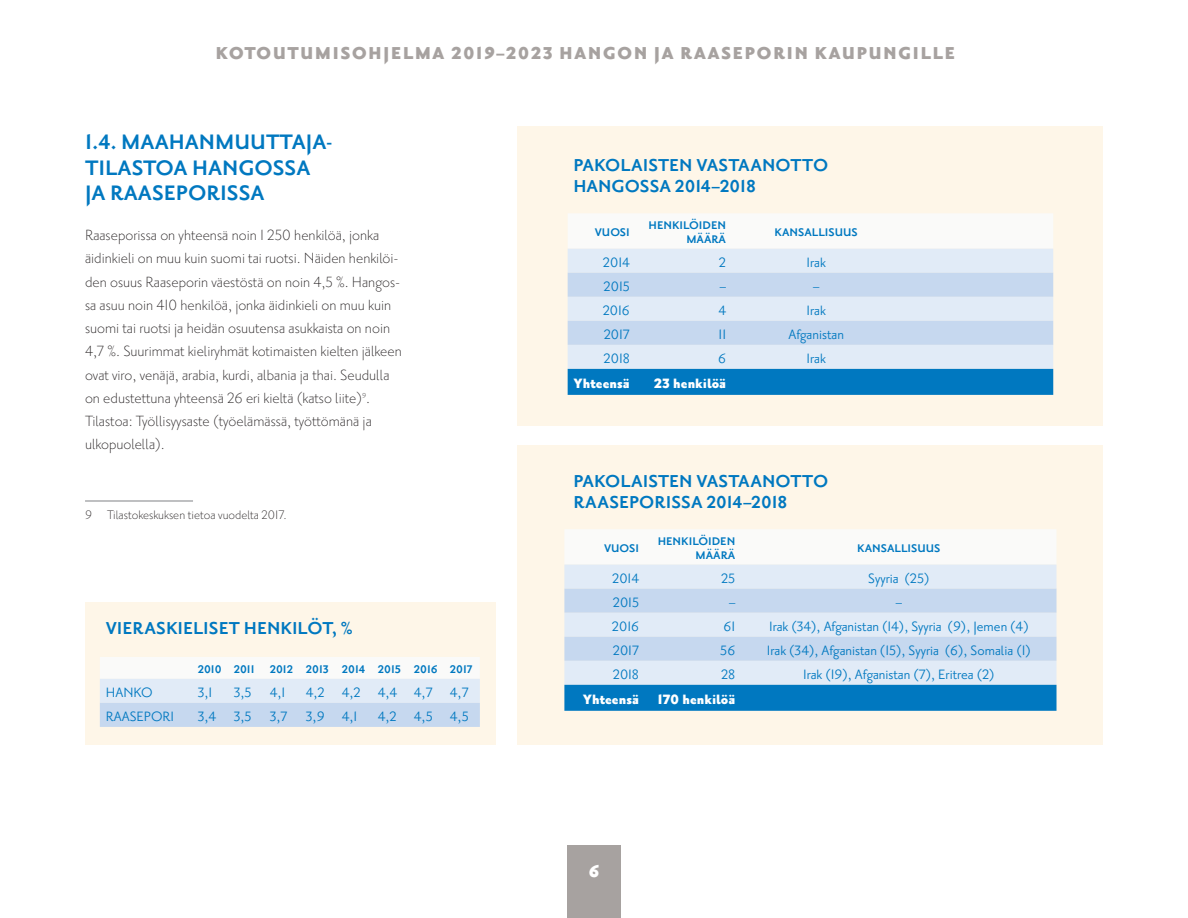
<style>
.page{position:relative;width:1188px;height:918px;background:#fff}
.page>*{position:absolute;margin:0;border:0;box-sizing:border-box;transform-origin:0 0}
.Subtittel{font:700 25.5px/25.5px "Priori Sans OT";color:#0078c0}
.Brödtext{font:700 21px/21px "Priori Sans OT";color:#0078c0}
.t1{font:900 21px "Priori Sans OT";letter-spacing:.06em;color:#a7a2a0}
.t2{font:900 21px "Priori Sans OT";color:#fff}
.Brödtext_1{font:300 18px/23.2px "Priori Sans OT";color:#231f20}
.t3{font:16.5px "Priori Sans OT";color:#0078c0}
.t4{font:900 16.5px "Priori Sans OT";color:#fff}
.t5{font:300 15px "Priori Sans OT";color:#231f20}
.t6{font:700 13.5px/13.5px "Priori Sans OT";color:#0078c0;text-align:right}
</style>
<div class="page">
<div style="left:567px;top:845px;width:54px;height:73px;background:#a7a2a0"></div>
<div style="left:518px;top:126px;width:585px;height:300px;background:#fef6e8"></div>
<div style="left:518px;top:445px;width:585px;height:300px;background:#fef6e8"></div>
<hr style="left:85px;top:501px;width:108px;height:1px;background:#808285">
<div style="left:85px;top:602px;width:410px;height:143px;background:#fef6e8"></div>
<svg style="left:100px;top:657px;width:380px;height:70px;background:#dfe9f4"></svg>
<div style="left:568px;top:213px;width:485px;height:36px;background:#fafaf9"></div>
<div style="left:568px;top:249px;width:485px;height:120px;background:#e1ebf7"></div>
<svg style="left:568px;top:273px;width:485px;height:72px;background:#cfdef1"></svg>
<div style="left:568px;top:369px;width:485px;height:26px;background:#0078c0"></div>
<div style="left:565px;top:529px;width:491px;height:36px;background:#fafaf9"></div>
<div style="left:564px;top:565px;width:493px;height:120px;background:#e1ebf7"></div>
<svg style="left:564px;top:589px;width:493px;height:72px;background:#cfdef1"></svg>
<div style="left:564px;top:685px;width:493px;height:26px;background:#0078c0"></div>
<p class="t1" style="left:216px;top:44px;width:741px">KOTOUTUMISOHJELMA 2019–2023 HANGON JA RAASEPORIN KAUPUNGILLE</p>
<p class="Subtittel" style="left:85px;top:130px;width:249px">1.4. MAAHANMUUTTAJA-<br>TILASTOA HANGOSSA<br>JA RAASEPORISSA</p>
<p class="Brödtext_1" style="left:85px;top:224px;width:318px">Raaseporissa on yhteensä noin 1 250 henkilöä, jonka äidinkieli on muu kuin suomi tai ruotsi. Näiden henkilöi&shy;den osuus Raaseporin väestöstä on noin 4,5 %. Hangos&shy;sa asuu noin 410 henkilöä, jonka äidinkieli on muu kuin suomi tai ruotsi ja heidän osuutensa asukkaista on noin 4,7 %. Suurimmat kieliryhmät kotimaisten kielten jälkeen ovat viro, venäjä, arabia, kurdi, albania ja thai. Seudulla on edustettuna yhteensä 26 eri kieltä (katso liite)<sup>9</sup>.</p>
<p class="Brödtext_1" style="left:85px;top:410px;width:288px">Tilastoa: Työllisyysaste (työelämässä, työttömänä ja ulkopuolella).</p>
<p class="t5" style="left:85px;top:508px;width:203px">9 Tilastokeskuksen tietoa vuodelta 2017.</p>
<p class="Brödtext" style="left:106px;top:618px;width:249px">VIERASKIELISET HENKILÖT, %</p>
<p class="t6" style="left:198px;top:663px;width:25px">2010</p>
<p class="t6" style="left:234px;top:663px;width:22px">2011</p>
<p class="t6" style="left:270px;top:663px;width:25px">2012</p>
<p class="t6" style="left:306px;top:663px;width:25px">2013</p>
<p class="t6" style="left:342px;top:663px;width:25px">2014</p>
<p class="t6" style="left:378px;top:663px;width:25px">2015</p>
<p class="t6" style="left:414px;top:663px;width:25px">2016</p>
<p class="t6" style="left:450px;top:663px;width:24px">2017</p>
<p class="t3" style="left:106px;top:685px;width:48px">HANKO</p>
<p class="t3" style="left:198px;top:685px;width:16px">3,1</p>
<p class="t3" style="left:234px;top:685px;width:19px">3,5</p>
<p class="t3" style="left:270px;top:685px;width:17px">4,1</p>
<p class="t3" style="left:306px;top:685px;width:21px">4,2</p>
<p class="t3" style="left:342px;top:685px;width:21px">4,2</p>
<p class="t3" style="left:378px;top:685px;width:21px">4,4</p>
<p class="t3" style="left:414px;top:685px;width:20px">4,7</p>
<p class="t3" style="left:450px;top:685px;width:20px">4,7</p>
<p class="t3" style="left:106px;top:709px;width:70px">RAASEPORI</p>
<p class="t3" style="left:198px;top:709px;width:20px">3,4</p>
<p class="t3" style="left:234px;top:709px;width:19px">3,5</p>
<p class="t3" style="left:270px;top:709px;width:19px">3,7</p>
<p class="t3" style="left:306px;top:709px;width:20px">3,9</p>
<p class="t3" style="left:342px;top:709px;width:17px">4,1</p>
<p class="t3" style="left:378px;top:709px;width:21px">4,2</p>
<p class="t3" style="left:414px;top:709px;width:20px">4,5</p>
<p class="t3" style="left:450px;top:709px;width:20px">4,5</p>
<p class="Brödtext" style="left:573px;top:156px;width:256px">PAKOLAISTEN VASTAANOTTO<br>HANGOSSA 2014–2018</p>
<p class="t6" style="left:595px;top:226px;width:37px">VUOSI</p>
<p class="t6" style="left:649px;top:219px;width:79px">HENKILÖIDEN<br>MÄÄRÄ</p>
<p class="t6" style="left:775px;top:226px;width:85px">KANSALLISUUS</p>
<p class="t3" style="left:603px;top:255px;width:28px">2014</p>
<p class="t3" style="left:719px;top:255px;width:9px">2</p>
<p class="t3" style="left:807px;top:255px;width:21px">Irak</p>
<p class="t3" style="left:604px;top:279px;width:28px">2015</p>
<p class="t3" style="left:720px;top:279px;width:8px">–</p>
<p class="t3" style="left:813px;top:279px;width:8px">–</p>
<p class="t3" style="left:603px;top:303px;width:29px">2016</p>
<p class="t3" style="left:718px;top:303px;width:9px">4</p>
<p class="t3" style="left:807px;top:303px;width:21px">Irak</p>
<p class="t3" style="left:604px;top:327px;width:28px">2017</p>
<p class="t3" style="left:719px;top:327px;width:9px">11</p>
<p class="t3" style="left:788px;top:327px;width:57px">Afganistan</p>
<p class="t3" style="left:604px;top:351px;width:28px">2018</p>
<p class="t3" style="left:718px;top:351px;width:9px">6</p>
<p class="t3" style="left:807px;top:351px;width:21px">Irak</p>
<p class="t4" style="left:574px;top:376px;width:58px">Yhteensä</p>
<p class="t4" style="left:654px;top:376px;width:74px">23 henkilöä</p>
<p class="Brödtext" style="left:573px;top:472px;width:256px">PAKOLAISTEN VASTAANOTTO<br>RAASEPORISSA 2014–2018</p>
<p class="t6" style="left:604px;top:542px;width:37px">VUOSI</p>
<p class="t6" style="left:658px;top:535px;width:79px">HENKILÖIDEN<br>MÄÄRÄ</p>
<p class="t6" style="left:857px;top:542px;width:85px">KANSALLISUUS</p>
<p class="t3" style="left:612px;top:571px;width:28px">2014</p>
<p class="t3" style="left:721px;top:571px;width:16px">25</p>
<p class="t3" style="left:868px;top:571px;width:63px">Syyria (25)</p>
<p class="t3" style="left:613px;top:595px;width:28px">2015</p>
<p class="t3" style="left:729px;top:595px;width:8px">–</p>
<p class="t3" style="left:896px;top:595px;width:8px">–</p>
<p class="t3" style="left:612px;top:619px;width:29px">2016</p>
<p class="t3" style="left:724px;top:619px;width:13px">61</p>
<p class="t3" style="left:769px;top:619px;width:261px">Irak (34), Afganistan (14), Syyria (9), Jemen (4)</p>
<p class="t3" style="left:613px;top:643px;width:28px">2017</p>
<p class="t3" style="left:720px;top:643px;width:17px">56</p>
<p class="t3" style="left:767px;top:643px;width:265px">Irak (34), Afganistan (15), Syyria (6), Somalia (1)</p>
<p class="t3" style="left:613px;top:667px;width:28px">2018</p>
<p class="t3" style="left:721px;top:667px;width:16px">28</p>
<p class="t3" style="left:803px;top:667px;width:193px">Irak (19), Afganistan (7), Eritrea (2)</p>
<p class="t4" style="left:583px;top:692px;width:58px">Yhteensä</p>
<p class="t4" style="left:657px;top:692px;width:79px">170 henkilöä</p>
<p class="t2" style="left:588px;top:862px;width:13px">6</p>
</div>
